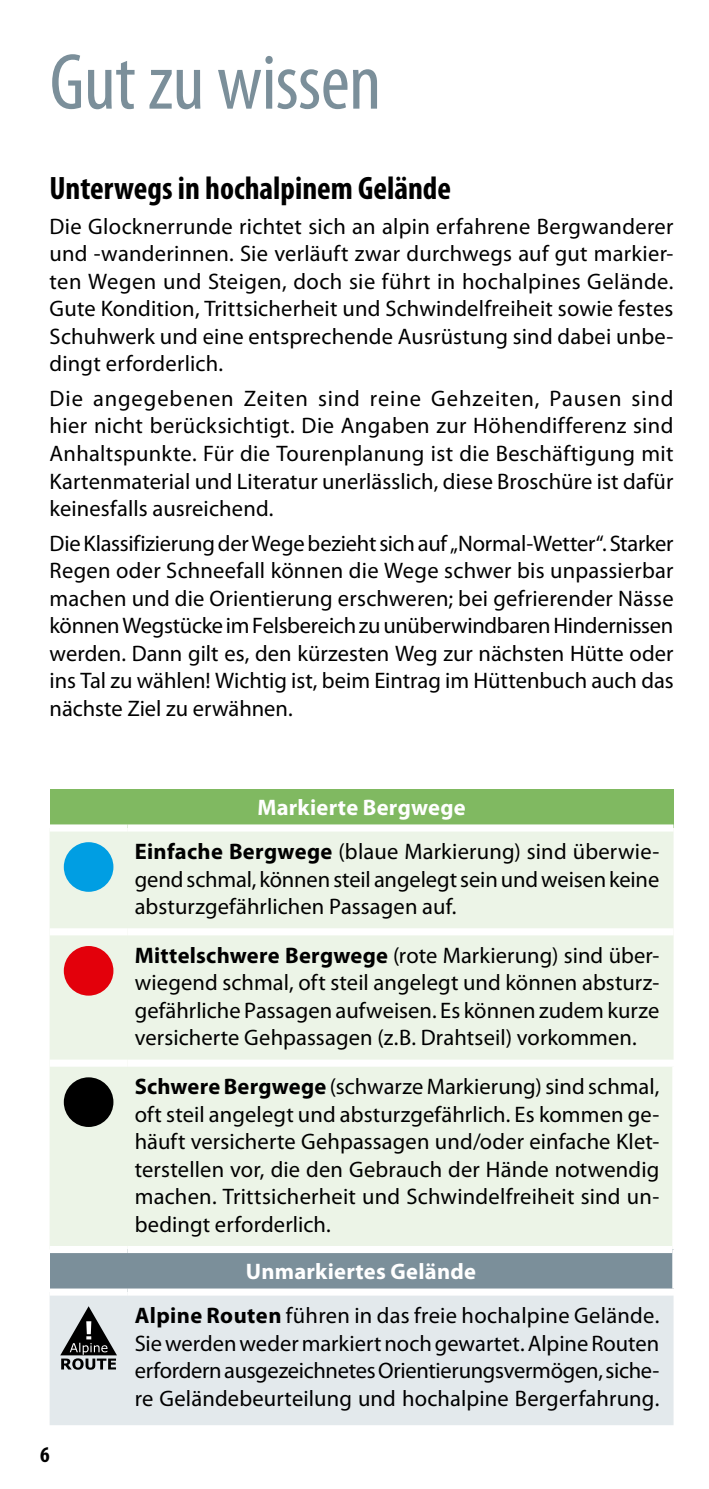
<style>
.page{position:relative;width:709px;height:1489px;background:#fff}
.page>*{position:absolute;margin:0;border:0;box-sizing:border-box;transform-origin:0 0}
._01-BigHead-Grau{font:condensed 80px "Myriad Pro";letter-spacing:-.01em;color:#7b8f9a}
._02-Headline__1mm_1{font:700 condensed 32.5px "Myriad Pro";color:#000}
._05b-Text-Block__1mm{font:22.5px/27.5px "Myriad Pro";letter-spacing:.005em;color:#000;text-align:justify}
._03a-Subline_0{font:700 22.5px "Myriad Pro";letter-spacing:.01em;color:#fff}
.t1{font:700 condensed 22.5px "Myriad Pro";color:#000}
.s1{font-weight:700}
</style>
<div class="page">
<div style="left:50px;top:789px;width:623px;height:39px;background:#80b961"></div>
<div style="left:50px;top:831px;width:623px;height:414px;background:#ecf4e7"></div>
<div style="left:50px;top:1249px;width:623px;height:42px;background:#7b8f9a"></div>
<div style="left:50px;top:1295px;width:623px;height:129px;background:#e3e9ec"></div>
<hr style="left:672px;top:1249px;width:2px;height:39px;background:#fff">
<div style="left:50px;top:824px;width:78px;height:7px;background:#fff"></div>
<div style="left:128px;top:824px;width:545px;height:7px;background:#fff"></div>
<div style="left:50px;top:928px;width:78px;height:7px;background:#fff"></div>
<div style="left:128px;top:928px;width:545px;height:7px;background:#fff"></div>
<div style="left:50px;top:1059px;width:78px;height:7px;background:#fff"></div>
<div style="left:128px;top:1059px;width:546px;height:7px;background:#fff"></div>
<div style="left:50px;top:1288px;width:78px;height:7px;background:#fff"></div>
<div style="left:128px;top:1288px;width:546px;height:7px;background:#fff"></div>
<hr style="left:672px;top:1066px;width:2px;height:183px;background:#fff">
<div style="left:50px;top:1245px;width:78px;height:7px;background:#fff"></div>
<div style="left:128px;top:1245px;width:544px;height:7px;background:#fff"></div>
<div style="left:64px;top:842px;width:49px;height:49px;background:#009ee3;border-radius:50%"></div>
<div style="left:64px;top:945px;width:49px;height:50px;background:#e3000b;border-radius:50%"></div>
<div style="left:64px;top:1077px;width:49px;height:49px;background:#000;border-radius:50%"></div>
<svg style="left:60px;top:1306px;width:57px;height:63px;background:#848789"></svg>
<p class="_01-BigHead-Grau" style="left:50px;top:34px;width:333px">Gut zu wissen</p>
<p class="_02-Headline__1mm_1" style="left:50px;top:168px;width:403px">Unterwegs in hochalpinem Gelände</p>
<p class="_05b-Text-Block__1mm" style="left:50px;top:212px;width:625px">Die Glocknerrunde richtet sich an alpin erfahrene Bergwanderer und -wanderinnen. Sie verläuft zwar durchwegs auf gut markier&shy;ten Wegen und Steigen, doch sie führt in hochalpines Gelände.<br>Gute Kondition, Trittsicherheit und Schwindelfreiheit sowie festes Schuhwerk und eine entsprechende Ausrüstung sind dabei unbe&shy;dingt erforderlich.</p>
<p class="_05b-Text-Block__1mm" style="left:50px;top:384px;width:625px">Die angegebenen Zeiten sind reine Gehzeiten, Pausen sind hier nicht berücksichtigt. Die Angaben zur Höhendifferenz sind Anhaltspunkte. Für die Tourenplanung ist die Beschäftigung mit Kartenmaterial und Literatur unerlässlich, diese Broschüre ist dafür keinesfalls ausreichend.</p>
<p class="_05b-Text-Block__1mm" style="left:50px;top:529px;width:625px">Die Klassifizierung der Wege bezieht sich auf „Normal-Wetter“. Starker Regen oder Schneefall können die Wege schwer bis unpassierbar machen und die Orientierung erschweren; bei gefrierender Nässe können Wegstücke im Felsbereich zu unüberwindbaren Hindernissen werden. Dann gilt es, den kürzesten Weg zur nächsten Hütte oder ins Tal zu wählen! Wichtig ist, beim Eintrag im Hüttenbuch auch das nächste Ziel zu erwähnen.</p>
<p class="t1" style="left:40px;top:1439px;width:11px">6</p>
<p class="_03a-Subline_0" style="left:257px;top:792px;width:210px">Markierte Bergwege</p>
<p class="_05b-Text-Block__1mm" style="left:135px;top:837px;width:526px"><span class="s1">Einfache Bergwege</span> (blaue Markierung) sind überwie&shy;gend schmal, können steil angelegt sein und weisen keine absturzgefährlichen Passagen auf.</p>
<p class="_05b-Text-Block__1mm" style="left:135px;top:941px;width:526px"><span class="s1">Mittelschwere Bergwege</span> (rote Markierung) sind über&shy;wiegend schmal, oft steil angelegt und können absturz&shy;gefährliche Passagen aufweisen. Es können zudem kurze versicherte Gehpassagen (z.B. Drahtseil) vorkommen.</p>
<p class="_05b-Text-Block__1mm" style="left:135px;top:1072px;width:526px"><span class="s1">Schwere Bergwege</span> (schwarze Markierung) sind schmal, oft steil angelegt und absturzgefährlich. Es kommen ge&shy;häuft versicherte Gehpassagen und/oder einfache Klet&shy;terstellen vor, die den Gebrauch der Hände notwendig machen. Trittsicherheit und Schwindelfreiheit sind un&shy;bedingt erforderlich.</p>
<p class="_03a-Subline_0" style="left:246px;top:1256px;width:231px">Unmarkiertes Gelände</p>
<p class="_05b-Text-Block__1mm" style="left:135px;top:1301px;width:526px"><span class="s1">Alpine Routen</span> führen in das freie hochalpine Gelände.<br>Sie werden weder markiert noch gewartet. Alpine Routen erfordern ausgezeichnetes Orientierungsvermögen, siche&shy;re Geländebeurteilung und hochalpine Bergerfahrung.</p>
</div>
